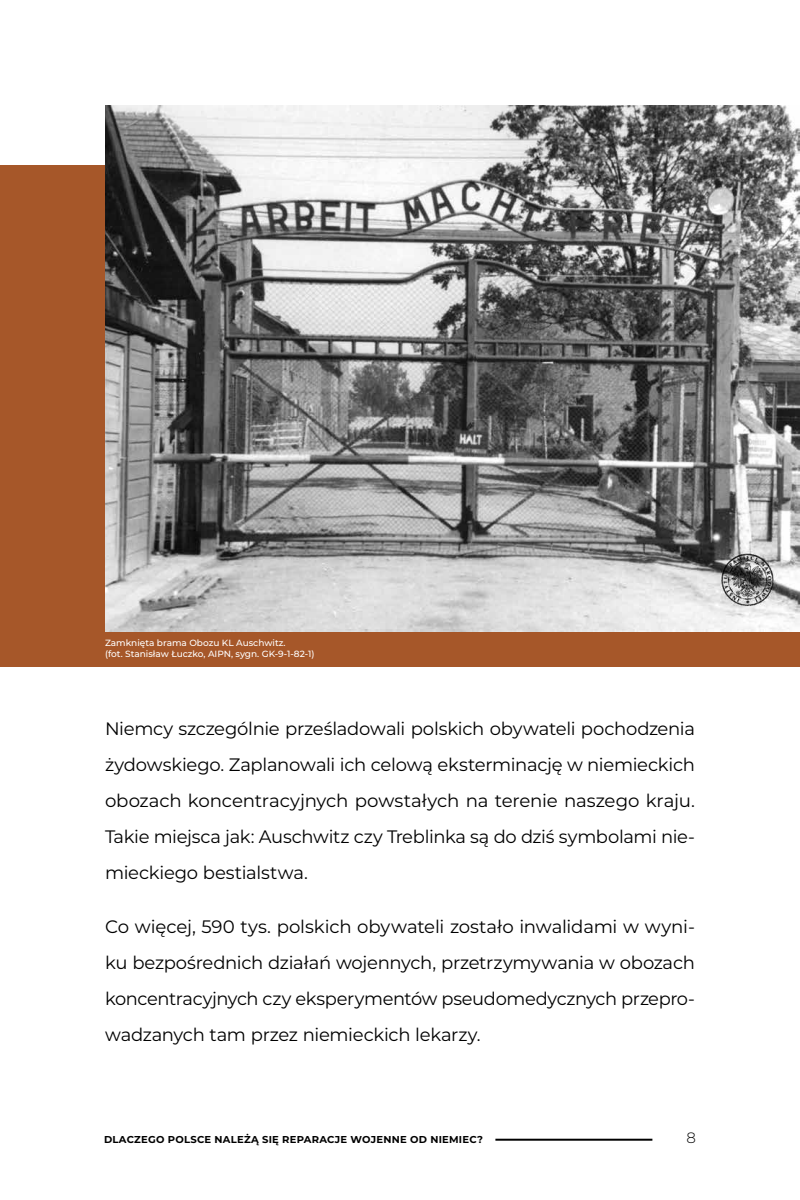
<style>
.page{position:relative;width:800px;height:1200px;background:#fff}
.page>*{position:absolute;margin:0;border:0;box-sizing:border-box;transform-origin:0 0}
.t1{font:18px/36px "Montserrat";letter-spacing:-.02em;color:#000;text-align:justify}
.t2{font:300 15px "Montserrat";color:#000}
.t3{font:700 10px "Montserrat";letter-spacing:.025em;color:#000}
.t4{font:500 9px/10.8px "Montserrat";color:#fff}
</style>
<div class="page">
<hr style="left:495px;top:1139px;width:157px;height:2px;background:#000">
<div style="left:0;top:165px;width:800px;height:502px;background:#a65729"></div>
<img style="left:105px;top:105px;width:695px;height:527px">
<p class="t4" style="left:105px;top:637px;width:211px">Zamknięta brama Obozu KL Auschwitz.<br>(fot. Stanisław Łuczko, AIPN, sygn. GK-9-1-82-1)</p>
<p class="t1" style="left:105px;top:710px;width:592px">Niemcy szczególnie prześladowali polskich obywateli pochodzenia żydowskiego. Zaplanowali ich celową eksterminację w niemieckich obozach koncentracyjnych powstałych na terenie naszego kraju.<br>Takie miejsca jak: Auschwitz czy Treblinka są do dziś symbolami nie&shy;mieckiego bestialstwa.</p>
<p class="t1" style="left:105px;top:908px;width:592px">Co więcej, 590 tys. polskich obywateli zostało inwalidami w wyni&shy;ku bezpośrednich działań wojennych, przetrzymywania w obozach koncentracyjnych czy eksperymentów pseudomedycznych przepro&shy;wadzanych tam przez niemieckich lekarzy.</p>
<p class="t3" style="left:104px;top:1133px;width:380px">DLACZEGO POLSCE NALEŻĄ SIĘ REPARACJE WOJENNE OD NIEMIEC?</p>
<p class="t2" style="left:687px;top:1128px;width:11px">8</p>
</div>
